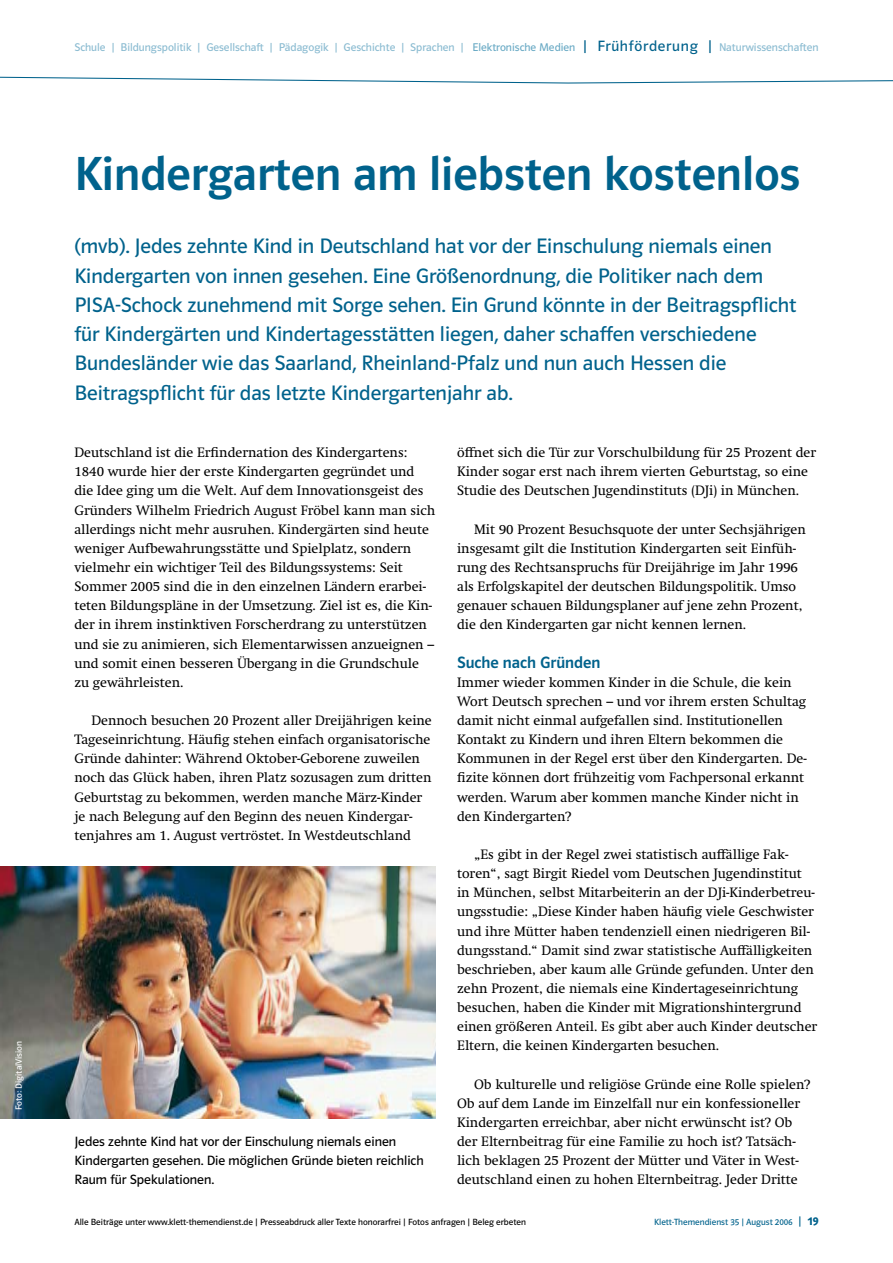
<style>
.page{position:relative;width:893px;height:1263px;background:#fff}
.page>*{position:absolute;margin:0;border:0;box-sizing:border-box;transform-origin:0 0}
.t1{font:48px "Polo ST11 K Krftg";color:#00628c}
.t2{font:21px/29.2px "Polo ST11 K Buch";color:#00628c}
.t3{font:16.5px "Polo ST11 K Krftg";color:#00628c}
.t4{font:13.5px/19.2px "Klett Swift";color:#000}
.t5{font:13.5px/19.2px "Polo ST11 K Buch";color:#000}
.t6{font:11.25px "Polo ST11 K Buch";color:#8abbd1}
.t7{font:9px "Polo ST11 K Buch";color:#000}
.t8{font:9px "Polo ST11 K Buch";color:#00628c}
.t9{font:9px "Polo ST11 K Buch";color:#fff}
.s1{color:#6aaac5}
.s2{font-size:15px;color:#00628c}
.s3{font-size:12px}
.s4{font-family:"Polo ST11 K Hfett";font-size:12px}
</style>
<div class="page">
<img style="left:0;top:866px;width:436px;height:252px">
<svg style="left:0;top:76px;width:893px;height:8px"></svg>
<p class="t9" style="left:14px;top:1110px;width:70px;rotate:-90deg">Foto: DigitalVision</p>
<p class="t6" style="left:74px;top:41px;width:746px">Schule | Bildungspolitik | Gesellschaft | Pädagogik | Geschichte | Sprachen | <span class="s1">Elektronische Medien</span> <span class="s2">| Frühförderung |</span> Naturwissenschaften</p>
<h1 class="t1" style="left:74px;top:148px;width:728px">Kindergarten am liebsten kostenlos</h1>
<p class="t2" style="left:74px;top:232px;width:724px">(mvb). Jedes zehnte Kind in Deutschland hat vor der Einschulung niemals einen Kindergarten von innen gesehen. Eine Größenordnung, die Politiker nach dem PISA-Schock zunehmend mit Sorge sehen. Ein Grund könnte in der Beitragspflicht für Kindergärten und Kindertagesstätten liegen, daher schaffen verschiedene Bundesländer wie das Saarland, Rheinland-Pfalz und nun auch Hessen die Beitragspflicht für das letzte Kindergartenjahr ab.</p>
<p class="t4" style="left:74px;top:443px;width:362px">Deutschland ist die Erfindernation des Kindergartens:<br>1840 wurde hier der erste Kindergarten gegründet und die Idee ging um die Welt. Auf dem Innovationsgeist des Gründers Wilhelm Friedrich August Fröbel kann man sich allerdings nicht mehr ausruhen. Kindergärten sind heute weniger Aufbewahrungsstätte und Spielplatz, sondern vielmehr ein wichtiger Teil des Bildungssystems: Seit Sommer 2005 sind die in den einzelnen Ländern erarbei&shy;teten Bildungspläne in der Umsetzung. Ziel ist es, die Kin&shy;der in ihrem instinktiven Forscherdrang zu unterstützen und sie zu animieren, sich Elementarwissen anzueignen – und somit einen besseren Übergang in die Grundschule zu gewährleisten.</p>
<p class="t4" style="left:74px;top:711px;width:359px;text-indent:17px">Dennoch besuchen 20 Prozent aller Dreijährigen keine Tageseinrichtung. Häufig stehen einfach organisatorische Gründe dahinter: Während Oktober-Geborene zuweilen noch das Glück haben, ihren Platz sozusagen zum dritten Geburtstag zu bekommen, werden manche März-Kinder je nach Belegung auf den Beginn des neuen Kindergar&shy;tenjahres am 1. August vertröstet. In Westdeutschland</p>
<p class="t5" style="left:74px;top:1132px;width:351px">Jedes zehnte Kind hat vor der Einschulung niemals einen<br>Kindergarten gesehen. Die möglichen Gründe bieten reichlich<br>Raum für Spekulationen.</p>
<p class="t4" style="left:457px;top:443px;width:360px">öffnet sich die Tür zur Vorschulbildung für 25 Prozent der<br>Kinder sogar erst nach ihrem vierten Geburtstag, so eine<br>Studie des Deutschen Jugendinstituts (DJi) in München.</p>
<p class="t4" style="left:457px;top:520px;width:350px;text-indent:17px">Mit 90 Prozent Besuchsquote der unter Sechsjährigen insgesamt gilt die Institution Kindergarten seit Einfüh&shy;rung des Rechtsanspruchs für Dreijährige im Jahr 1996 als Erfolgskapitel der deutschen Bildungspolitik. Umso genauer schauen Bildungsplaner auf jene zehn Prozent, die den Kindergarten gar nicht kennen lernen.</p>
<p class="t3" style="left:457px;top:653px;width:145px">Suche nach Gründen</p>
<p class="t4" style="left:457px;top:673px;width:351px">Immer wieder kommen Kinder in die Schule, die kein Wort Deutsch sprechen – und vor ihrem ersten Schultag damit nicht einmal aufgefallen sind. Institutionellen Kontakt zu Kindern und ihren Eltern bekommen die Kommunen in der Regel erst über den Kindergarten. De&shy;fizite können dort frühzeitig vom Fachpersonal erkannt werden. Warum aber kommen manche Kinder nicht in den Kindergarten?</p>
<p class="t4" style="left:457px;top:845px;width:362px;text-indent:17px">„Es gibt in der Regel zwei statistisch auffällige Fak&shy;toren“, sagt Birgit Riedel vom Deutschen Jugendinstitut in München, selbst Mitarbeiterin an der DJi-Kinderbetreu&shy;ungsstudie: „Diese Kinder haben häufig viele Geschwister und ihre Mütter haben tendenziell einen niedrigeren Bil&shy;dungsstand.“ Damit sind zwar statistische Auffälligkeiten beschrieben, aber kaum alle Gründe gefunden. Unter den zehn Prozent, die niemals eine Kindertageseinrichtung besuchen, haben die Kinder mit Migrationshintergrund einen größeren Anteil. Es gibt aber auch Kinder deutscher Eltern, die keinen Kindergarten besuchen.</p>
<p class="t4" style="left:457px;top:1074px;width:355px;text-indent:17px">Ob kulturelle und religiöse Gründe eine Rolle spielen?<br>Ob auf dem Lande im Einzelfall nur ein konfessioneller Kindergarten erreichbar, aber nicht erwünscht ist? Ob der Elternbeitrag für eine Familie zu hoch ist? Tatsäch&shy;lich beklagen 25 Prozent der Mütter und Väter in West&shy;deutschland einen zu hohen Elternbeitrag. Jeder Dritte</p>
<p class="t7" style="left:74px;top:1217px;width:453px">Alle Beiträge unter www.klett-themendienst.de | Presseabdruck aller Texte honorarfrei | Fotos anfragen | Beleg erbeten</p>
<p class="t8" style="left:654px;top:1217px;width:166px">Klett-Themendienst 35 | August 2006 <span class="s3">|</span> <span class="s4">19</span></p>
</div>
